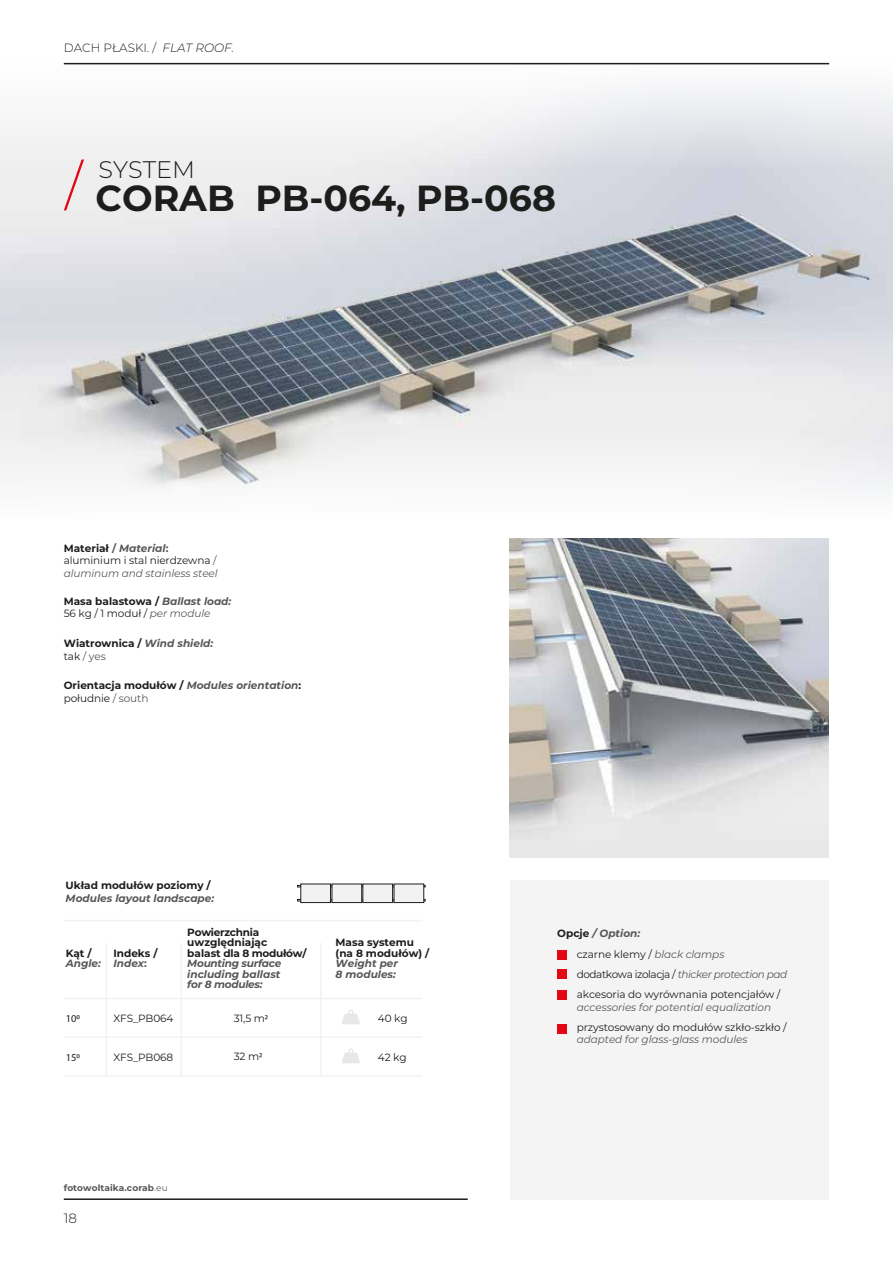
<style>
.page{position:relative;width:893px;height:1263px;background:#fff}
.page>*{position:absolute;margin:0;border:0;box-sizing:border-box;transform-origin:0 0}
.t1{font:700 36.3px "Montserrat";color:#1d1d1b}
.t2{font:300 24px "Montserrat";color:#1d1d1b}
.t3{font:300 13.5px "Montserrat";color:#1d1d1b}
.t4{font:300 12px "Montserrat";color:#1d1d1b}
.t5{font:700 10.5px/12.6px "Montserrat";color:#1d1d1b}
.t6{font:10.5px/20.4px "Montserrat";letter-spacing:-.01em;color:#1d1d1b}
.t7{font:italic 10.5px/12.6px "Montserrat";letter-spacing:-.01em;color:#575756}
.t8{font:italic 700 10.5px/10.5px "Montserrat";color:#575756}
.t9{font:700 10.5px/10.5px "Montserrat";letter-spacing:-.025em;color:#1d1d1b}
.t10{font:10.5px "Myriad Pro";color:#1d1d1b}
.t11{font:700 9px "Montserrat";letter-spacing:.01em;color:#575756}
.s1{font-style:italic}
.s2{font-weight:700;font-style:normal;color:#1d1d1b}
.s3{font-weight:700;font-style:normal}
.s4{font-weight:700}
.s5{font-style:normal;color:#1d1d1b}
.s6{font-style:normal}
.s7{font-style:italic;color:#575756}
.s8{font-weight:400}
.s9{font-weight:400;font-style:italic;color:#575756}
.s10{font-weight:400;color:#575756}
.s11{color:#575756}
.s12{font-family:"Myriad Pro"}
.s13{font-weight:700;font-style:italic;color:#575756}
</style>
<div class="page">
<img style="left:0;top:169px;width:893px;height:262px">
<svg style="left:0;top:431px;width:893px;height:115px"></svg>
<svg style="left:0;top:62px;width:893px;height:107px"></svg>
<svg style="left:342px;top:1049px;width:18px;height:14px"></svg>
<svg style="left:342px;top:1010px;width:18px;height:14px"></svg>
<hr style="left:64px;top:998px;width:358px;height:1px;background:#f2f2f2">
<hr style="left:64px;top:920px;width:358px;height:1px;background:#f2f2f2">
<hr style="left:64px;top:63px;width:765px;height:1px;background:#1d1d1b">
<hr style="left:64px;top:1198px;width:404px;height:2px;background:#1d1d1b">
<hr style="left:181px;top:943px;width:1px;height:133px;background:#f2f2f2">
<hr style="left:320px;top:943px;width:2px;height:133px;background:#f2f2f2">
<hr style="left:106px;top:943px;width:1px;height:133px;background:#f2f2f2">
<hr style="left:64px;top:1036px;width:358px;height:2px;background:#f2f2f2">
<hr style="left:64px;top:1075px;width:358px;height:1px;background:#f2f2f2">
<div style="left:297px;top:899px;width:128px;height:2px;border:1px solid #1d1d1b"></div>
<div style="left:297px;top:885px;width:128px;height:2px;border:1px solid #1d1d1b"></div>
<div style="left:362px;top:884px;width:31px;height:19px;background:#f2f2f2;border:1px solid #1d1d1b"></div>
<div style="left:394px;top:884px;width:30px;height:18px;background:#f2f2f2"></div>
<div style="left:301px;top:884px;width:30px;height:18px;background:#f2f2f2"></div>
<div style="left:332px;top:884px;width:30px;height:18px;background:#f2f2f2"></div>
<div style="left:394px;top:884px;width:30px;height:19px;border:1px solid #1d1d1b"></div>
<div style="left:300px;top:884px;width:31px;height:19px;border:1px solid #1d1d1b"></div>
<div style="left:332px;top:884px;width:30px;height:19px;border:1px solid #1d1d1b"></div>
<img style="left:510px;top:538px;width:319px;height:319px">
<div style="left:510px;top:880px;width:319px;height:319px;background:#f4f4f4"></div>
<div style="left:557px;top:950px;width:9px;height:9px;background:#e30613"></div>
<div style="left:557px;top:970px;width:9px;height:9px;background:#e30613"></div>
<div style="left:557px;top:990px;width:9px;height:9px;background:#e30613"></div>
<div style="left:557px;top:1024px;width:9px;height:9px;background:#e30613"></div>
<p class="t4" style="left:64px;top:40px;width:172px">DACH PŁASKI. / <span class="s1">FLAT ROOF.</span></p>
<h1 class="t1" style="left:65px;top:172px;width:492px"><sup>/</sup> CORAB PB-064, PB-068</h1>
<h2 class="t2" style="left:98px;top:153px;width:98px">SYSTEM</h2>
<p class="t7" style="left:64px;top:541px;width:155px"><span class="s2">Materiał</span> <span class="s3">/</span> <span class="s4">Material</span><span class="s3">: </span><span class="s5">aluminium i stal nierdzewna</span> <span class="s6">/ </span>aluminum and stainless steel</p>
<p class="t5" style="left:64px;top:594px;width:169px">Masa balastowa / <span class="s7">Ballast load:<br></span><span class="s8">56 kg / 1 moduł /</span> <span class="s9">per module</span></p>
<p class="t5" style="left:64px;top:636px;width:151px">Wiatrownica / <span class="s7">Wind shield: </span><span class="s8">tak</span> <span class="s10">/ yes</span></p>
<p class="t5" style="left:64px;top:679px;width:239px">Orientacja modułów / <span class="s7">Modules orientation</span>: <span class="s8">południe</span> <span class="s10">/ south</span></p>
<p class="t5" style="left:66px;top:878px;width:147px">Układ modułów poziomy /</p>
<p class="t8" style="left:66px;top:892px;width:150px">Modules layout landscape:</p>
<p class="t5" style="left:66px;top:946px;width:27px">Kąt /</p>
<p class="t8" style="left:66px;top:958px;width:37px">Angle:</p>
<p class="t5" style="left:113px;top:947px;width:46px;line-height:10.5px">Indeks /<br><span class="s7">Index</span><span class="s11">:</span></p>
<p class="t10" style="left:66px;top:1012px;width:16px">100</p>
<p class="t10" style="left:66px;top:1051px;width:16px">150</p>
<p class="t6" style="left:113px;top:1008px;width:62px">XFS_PB064</p>
<p class="t6" style="left:113px;top:1047px;width:61px">XFS_PB068</p>
<p class="t9" style="left:187px;top:926px;width:121px">Powierzchnia uwzględniając<br>balast dla 8 modułów/</p>
<p class="t8" style="left:187px;top:958px;width:96px;text-align:justify">Mounting surface including ballast for 8 modules:</p>
<p class="t6" style="left:234px;top:1008px;width:36px">31,5 m<span class="s12">2</span></p>
<p class="t6" style="left:234px;top:1045px;width:30px">32 m<span class="s12">2</span></p>
<p class="t5" style="left:336px;top:937px;width:95px;line-height:10.5px">Masa systemu (na 8 modułów) /</p>
<p class="t8" style="left:336px;top:958px;width:64px">Weight per<br>8 modules:</p>
<p class="t6" style="left:378px;top:1008px;width:31px">40 kg</p>
<p class="t6" style="left:378px;top:1047px;width:30px">42 kg</p>
<p class="t11" style="left:64px;top:1181px;width:105px">fotowoltaika.corab<span class="s8">.eu</span></p>
<p class="t3" style="left:64px;top:1209px;width:15px">18</p>
<p class="t6" style="left:577px;top:923px;width:212px;text-indent:-19px"><span class="s4">Opcje</span> <span class="s13">/ Option:<br></span>czarne klemy / <span class="s7">black clamps<br></span>dodatkowa izolacja / <span class="s7">thicker protection pad </span>akcesoria do wyrównania potencjałów /</p>
<p class="t7" style="left:577px;top:1000px;width:196px">accessories for potential equalization</p>
<p class="t6" style="left:577px;top:1016px;width:211px">przystosowany do modułów szkło-szkło /</p>
<p class="t7" style="left:577px;top:1033px;width:172px">adapted for glass-glass modules</p>
</div>
